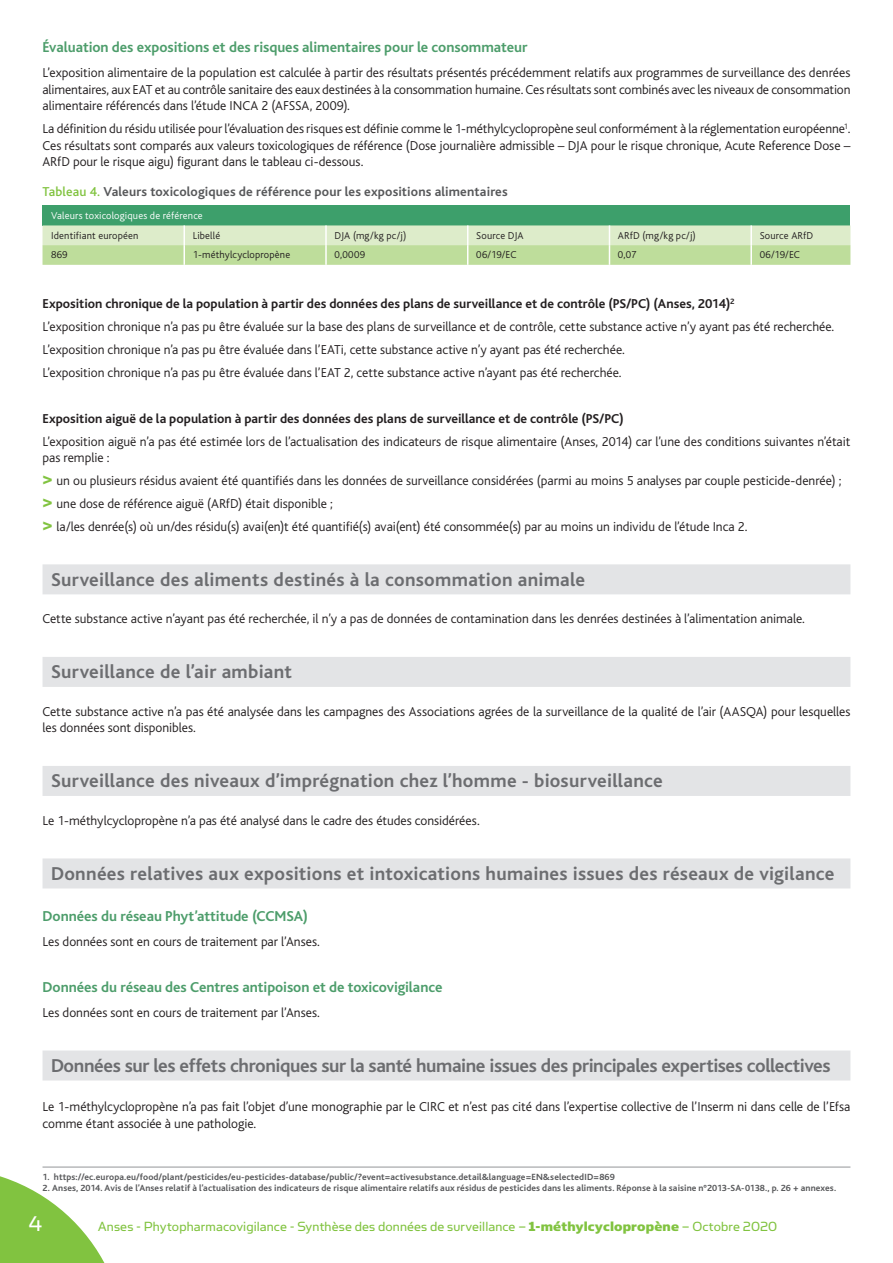
<style>
.page{position:relative;width:893px;height:1263px;background:#fff}
.page>*{position:absolute;margin:0;border:0;box-sizing:border-box;transform-origin:0 0}
.t1{font:24px "Simian Text Orangutan";color:#fff}
.t2{font:700 19.5px "Bliss";letter-spacing:.01em;color:#6c6d70}
.t3{font:700 19.5px "Bliss";letter-spacing:-.02em;color:#6c6d70}
.t4{font:700 15px "Bliss";letter-spacing:-.005em;color:#4d9d6b}
.t5{font:15px "Simian Text Orangutan";letter-spacing:.01em;color:#81c340}
.t6{font:300 13.5px/16.5px "Bliss";color:#231f20}
.t7{font:700 13.5px "Bliss";color:#231f20}
.t8{font:700 13.5px "Bliss";letter-spacing:.01em;color:#57585a}
.t9{font:300 10.5px "Bliss";letter-spacing:.015em;color:#231f20}
.t10{font:300 10.5px "Bliss";letter-spacing:.015em;color:#fff}
.t11{font:700 9.3px "Bliss";letter-spacing:.01em;color:#57585a}
.s1{font-weight:500;color:#81c340}
.s2{font-weight:700}
.s3{font-weight:800;font-size:19.5px;color:#81c340}
.s4{font-family:"Simian Text Chimpanzee"}
</style>
<div class="page">
<svg style="left:0;top:1051px;width:148px;height:212px"></svg>
<hr style="left:43px;top:1167px;width:807px;height:1px;background:#939598">
<div style="left:43px;top:205px;width:807px;height:20px;background:#3d9f6b"></div>
<svg style="left:43px;top:225px;width:807px;height:40px"></svg>
<hr style="left:750px;top:245px;width:2px;height:20px;background:#fff">
<div style="left:43px;top:564px;width:807px;height:30px;background:#e3e4e6"></div>
<div style="left:43px;top:657px;width:807px;height:30px;background:#e3e4e6"></div>
<div style="left:43px;top:766px;width:807px;height:30px;background:#e3e4e6"></div>
<div style="left:43px;top:858px;width:807px;height:30px;background:#e3e4e6"></div>
<div style="left:43px;top:1050px;width:807px;height:30px;background:#e3e4e6"></div>
<p class="t4" style="left:43px;top:40px;width:487px">Évaluation des expositions et des risques alimentaires pour le consommateur</p>
<p class="t6" style="left:43px;top:65px;width:809px;text-align:justify">L’exposition alimentaire de la population est calculée à partir des résultats présentés précédemment relatifs aux programmes de surveillance des denrées alimentaires, aux EAT et au contrôle sanitaire des eaux destinées à la consommation humaine. Ces résultats sont combinés avec les niveaux de consommation alimentaire référencés dans l’étude INCA 2 (AFSSA, 2009).</p>
<p class="t6" style="left:43px;top:121px;width:809px;text-align:justify">La définition du résidu utilisée pour l’évaluation des risques est définie comme le 1-méthylcyclopropène seul conformément à la réglementation européenne<sup>1</sup>.<br>Ces résultats sont comparés aux valeurs toxicologiques de référence (Dose journalière admissible – DJA pour le risque chronique, Acute Reference Dose – ARfD pour le risque aigu) figurant dans le tableau ci-dessous.</p>
<p class="t8" style="left:43px;top:185px;width:467px"><span class="s1">Tableau 4.</span> Valeurs toxicologiques de référence pour les expositions alimentaires</p>
<p class="t10" style="left:51px;top:210px;width:153px">Valeurs toxicologiques de référence</p>
<p class="t9" style="left:51px;top:230px;width:89px">Identifiant européen</p>
<p class="t9" style="left:193px;top:230px;width:29px">Libellé</p>
<p class="t9" style="left:334px;top:230px;width:73px">DJA (mg/kg pc/j)</p>
<p class="t9" style="left:476px;top:230px;width:49px">Source DJA</p>
<p class="t9" style="left:618px;top:230px;width:79px">ARfD (mg/kg pc/j)</p>
<p class="t9" style="left:760px;top:230px;width:55px">Source ARfD</p>
<p class="t9" style="left:51px;top:249px;width:18px">869</p>
<p class="t9" style="left:193px;top:249px;width:99px">1-méthylcyclopropène</p>
<p class="t9" style="left:334px;top:249px;width:32px">0,0009</p>
<p class="t9" style="left:476px;top:249px;width:42px">06/19/EC</p>
<p class="t9" style="left:618px;top:249px;width:20px">0,07</p>
<p class="t9" style="left:760px;top:249px;width:42px">06/19/EC</p>
<p class="t6" style="left:43px;top:293px;width:793px;line-height:23px"><span class="s2">Exposition chronique de la population à partir des données des plans de surveillance et de contrôle (PS/PC) (Anses, 2014)</span><sup>2<br></sup>L’exposition chronique n’a pas pu être évaluée sur la base des plans de surveillance et de contrôle, cette substance active n’y ayant pas été recherchée.<br>L’exposition chronique n’a pas pu être évaluée dans l’EATi, cette substance active n’y ayant pas été recherchée.<br>L’exposition chronique n’a pas pu être évaluée dans l’EAT 2, cette substance active n’ayant pas été recherchée.</p>
<p class="t7" style="left:43px;top:411px;width:583px">Exposition aiguë de la population à partir des données des plans de surveillance et de contrôle (PS/PC)</p>
<p class="t6" style="left:43px;top:433px;width:809px">L’exposition aiguë n’a pas été estimée lors de l’actualisation des indicateurs de risque alimentaire (Anses, 2014) car l’une des conditions suivantes n’était pas remplie :</p>
<p class="t6" style="left:43px;top:469px;width:800px;line-height:23px"><span class="s3">&gt;</span> un ou plusieurs résidus avaient été quantifiés dans les données de surveillance considérées (parmi au moins 5 analyses par couple pesticide-denrée) ; <span class="s3">&gt;</span> une dose de référence aiguë (ARfD) était disponible ;<br><span class="s3">&gt;</span> la/les denrée(s) où un/des résidu(s) avai(en)t été quantifié(s) avai(ent) été consommée(s) par au moins un individu de l’étude Inca 2.</p>
<h2 class="t2" style="left:51px;top:569px;width:536px">Surveillance des aliments destinés à la consommation animale</h2>
<p class="t6" style="left:43px;top:611px;width:764px">Cette substance active n’ayant pas été recherchée, il n’y a pas de données de contamination dans les denrées destinées à l’alimentation animale.</p>
<h2 class="t2" style="left:51px;top:662px;width:243px">Surveillance de l’air ambiant</h2>
<p class="t6" style="left:43px;top:703px;width:809px">Cette substance active n’a pas été analysée dans les campagnes des Associations agrées de la surveillance de la qualité de l’air (AASQA) pour lesquelles les données sont disponibles.</p>
<h2 class="t2" style="left:51px;top:771px;width:613px">Surveillance des niveaux d’imprégnation chez l’homme - biosurveillance</h2>
<p class="t6" style="left:43px;top:812px;width:439px">Le 1-méthylcyclopropène n’a pas été analysé dans le cadre des études considérées.</p>
<h2 class="t2" style="left:51px;top:863px;width:785px">Données relatives aux expositions et intoxications humaines issues des réseaux de vigilance</h2>
<p class="t4" style="left:43px;top:908px;width:267px">Données du réseau Phyt’attitude (CCMSA)</p>
<p class="t6" style="left:43px;top:934px;width:279px">Les données sont en cours de traitement par l’Anses.</p>
<p class="t4" style="left:43px;top:979px;width:401px">Données du réseau des Centres antipoison et de toxicovigilance</p>
<p class="t6" style="left:43px;top:1004px;width:279px">Les données sont en cours de traitement par l’Anses.</p>
<h2 class="t3" style="left:51px;top:1055px;width:781px">Données sur les effets chroniques sur la santé humaine issues des principales expertises collectives</h2>
<p class="t6" style="left:43px;top:1099px;width:809px">Le 1-méthylcyclopropène n’a pas fait l’objet d’une monographie par le CIRC et n’est pas cité dans l’expertise collective de l’Inserm ni dans celle de l’Efsa comme étant associée à une pathologie.</p>
<p class="t11" style="left:43px;top:1172px;width:574px">1. https://ec.europa.eu/food/plant/pesticides/eu-pesticides-database/public/?event=activesubstance.detail&amp;language=EN&amp;selectedID=869</p>
<p class="t11" style="left:43px;top:1183px;width:795px">2. Anses, 2014. Avis de l’Anses relatif à l’actualisation des indicateurs de risque alimentaire relatifs aux résidus de pesticides dans les aliments. Réponse à la saisine n°2013-SA-0138., p. 26 + annexes.</p>
<h1 class="t1" style="left:29px;top:1210px;width:15px">4</h1>
<p class="t5" style="left:98px;top:1218px;width:681px">Anses - Phytopharmacovigilance - Synthèse des données de surveillance – <span class="s4">1-méthylcyclopropène</span> – Octobre 2020</p>
</div>
